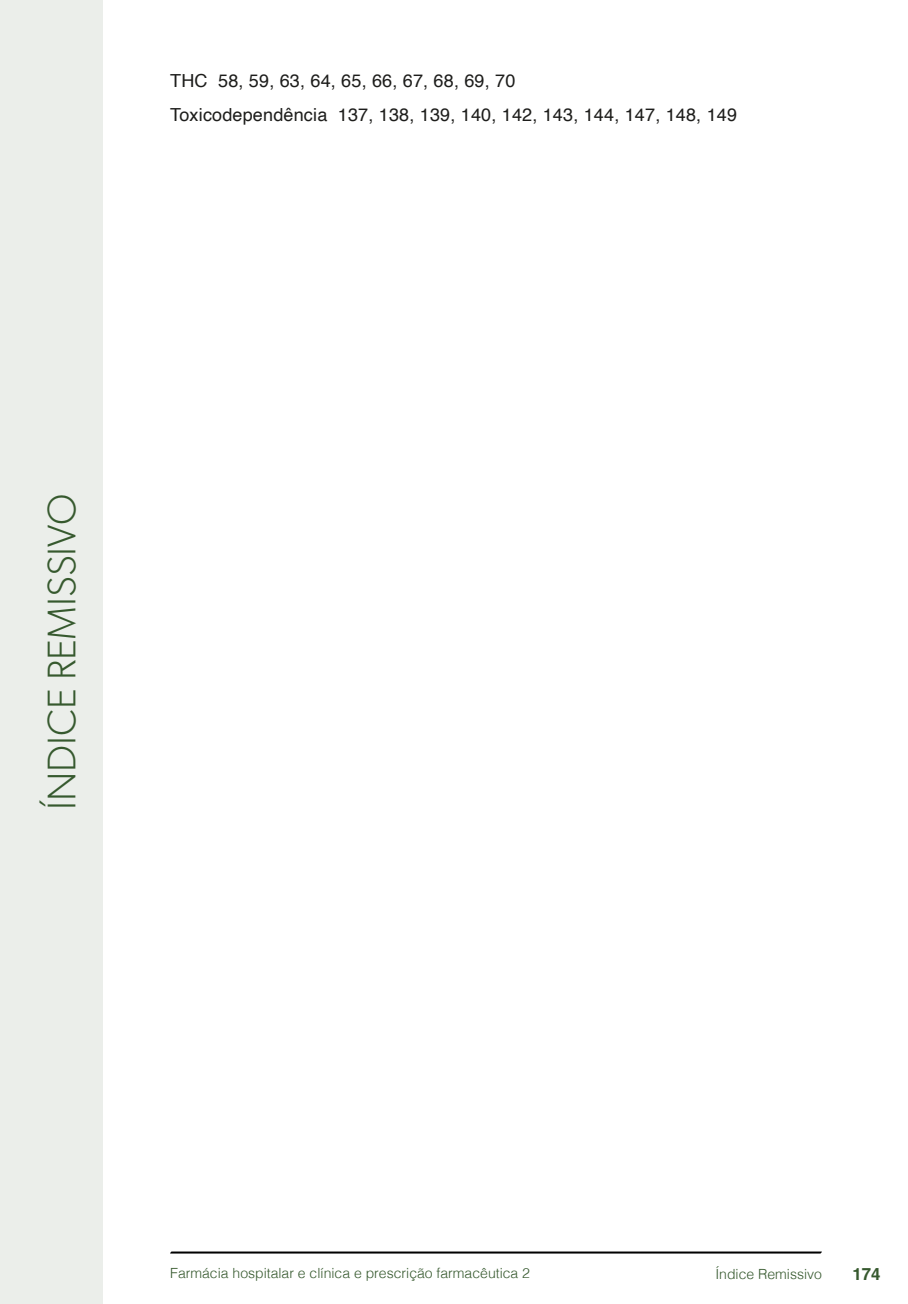
<style>
.page{position:relative;width:908px;height:1304px;background:#fff}
.page>*{position:absolute;margin:0;border:0;box-sizing:border-box;transform-origin:0 0}
.t1{font:300 40px "Gibson";color:#36592e}
.t2{font:18px/33.6px "Helvetica";letter-spacing:.01em;color:#1d1d1b}
.t3{font:700 16.8px "Helvetica";color:#36592e}
.t4{font:300 14px "Helvetica";color:#36592e}
</style>
<div class="page">
<svg style="left:170px;top:1251px;width:651px;height:3px;background:#515151"></svg>
<div style="left:0;top:0;width:103px;height:1304px;background:#ebeeea"></div>
<p class="t2" style="left:170px;top:65px;width:568px">THC 58, 59, 63, 64, 65, 66, 67, 68, 69, 70<br>Toxicodependência 137, 138, 139, 140, 142, 143, 144, 147, 148, 149</p>
<h1 class="t1" style="left:37px;top:810px;width:317px;rotate:-90deg">ÍNDICE REMISSIVO</h1>
<p class="t4" style="left:170px;top:1261px;width:361px">Farmácia hospitalar e clínica e prescrição farmacêutica 2</p>
<p class="t4" style="left:715px;top:1262px;width:108px">Índice Remissivo</p>
<p class="t3" style="left:851px;top:1264px;width:30px">174</p>
</div>
